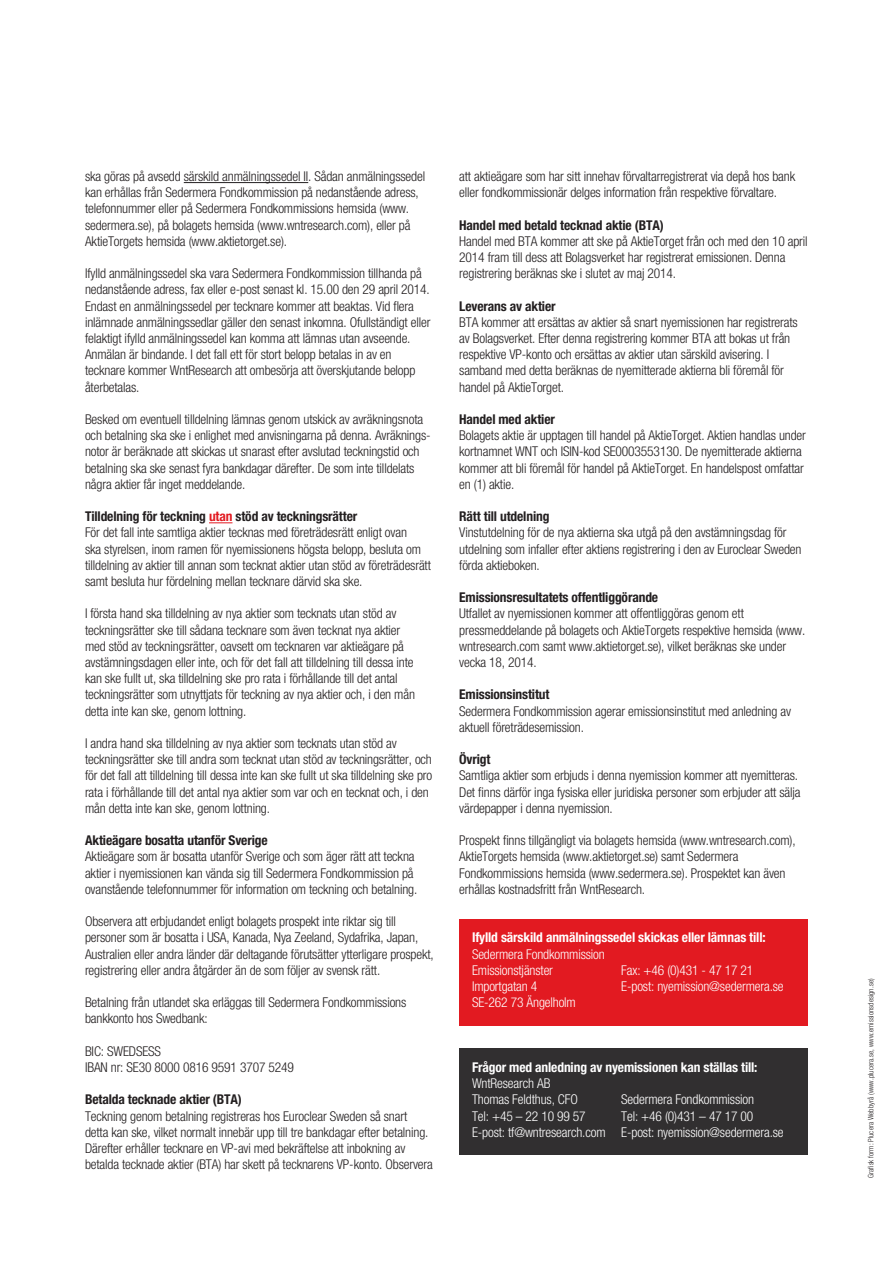
<style>
.page{position:relative;width:893px;height:1263px;background:#fff}
.page>*{position:absolute;margin:0;border:0;box-sizing:border-box;transform-origin:0 0}
.t1{font:300 condensed 13.5px/16.2px "Helvetica Neue";letter-spacing:-.01em;color:#231f20}
.t2{font:300 condensed 13.5px/16.2px "Helvetica Neue";letter-spacing:-.01em;color:#fff}
.t3{font:700 condensed 13.5px "Helvetica Neue";letter-spacing:-.01em;color:#231f20}
.t4{font:700 condensed 13.5px "Helvetica Neue";letter-spacing:-.01em;color:#fff}
.t5{font:300 condensed 7.5px "Helvetica Neue";color:#231f20}
.s1{font-weight:700}
.s2{font-weight:700;color:#e21a21}
</style>
<div class="page">
<div style="left:459px;top:1048px;width:349px;height:106px;background:#312f30"></div>
<div style="left:459px;top:919px;width:349px;height:107px;background:#e21a21"></div>
<hr style="left:184px;top:182px;width:124px;height:1px;background:#231f20">
<svg style="left:209px;top:522px;width:23px;height:1px"></svg>
<p class="t1" style="left:85px;top:168px;width:342px">ska göras på avsedd särskild anmälningssedel II. Sådan anmälningssedel kan erhållas från Sedermera Fondkommission på nedanstående adress, telefonnummer eller på Sedermera Fondkommissions hemsida (www. sedermera.se), på bolagets hemsida (www.wntresearch.com), eller på AktieTorgets hemsida (www.aktietorget.se).</p>
<p class="t1" style="left:85px;top:265px;width:347px">Ifylld anmälningssedel ska vara Sedermera Fondkommission tillhanda på nedanstående adress, fax eller e-post senast kl. 15.00 den 29 april 2014.<br>Endast en anmälningssedel per tecknare kommer att beaktas. Vid flera inlämnade anmälningssedlar gäller den senast inkomna. Ofullständigt eller felaktigt ifylld anmälningssedel kan komma att lämnas utan avseende.<br>Anmälan är bindande. I det fall ett för stort belopp betalas in av en tecknare kommer WntResearch att ombesörja att överskjutande belopp återbetalas.</p>
<p class="t1" style="left:85px;top:411px;width:345px">Besked om eventuell tilldelning lämnas genom utskick av avräkningsnota och betalning ska ske i enlighet med anvisningarna på denna. Avräknings&shy;notor är beräknade att skickas ut snarast efter avslutad teckningstid och betalning ska ske senast fyra bankdagar därefter. De som inte tilldelats några aktier får inget meddelande.</p>
<p class="t1" style="left:85px;top:508px;width:347px"><span class="s1">Tilldelning för teckning</span> <span class="s2">utan</span> <span class="s1">stöd av teckningsrätter<br></span>För det fall inte samtliga aktier tecknas med företrädesrätt enligt ovan<br>ska styrelsen, inom ramen för nyemissionens högsta belopp, besluta om tilldelning av aktier till annan som tecknat aktier utan stöd av företrädesrätt samt besluta hur fördelning mellan tecknare därvid ska ske.</p>
<p class="t1" style="left:85px;top:605px;width:331px">I första hand ska tilldelning av nya aktier som tecknats utan stöd av teckningsrätter ske till sådana tecknare som även tecknat nya aktier med stöd av teckningsrätter, oavsett om tecknaren var aktieägare på avstämningsdagen eller inte, och för det fall att tilldelning till dessa inte kan ske fullt ut, ska tilldelning ske pro rata i förhållande till det antal teckningsrätter som utnyttjats för teckning av nya aktier och, i den mån detta inte kan ske, genom lottning.</p>
<p class="t1" style="left:85px;top:735px;width:349px">I andra hand ska tilldelning av nya aktier som tecknats utan stöd av teckningsrätter ske till andra som tecknat utan stöd av teckningsrätter, och för det fall att tilldelning till dessa inte kan ske fullt ut ska tilldelning ske pro rata i förhållande till det antal nya aktier som var och en tecknat och, i den mån detta inte kan ske, genom lottning.</p>
<p class="t3" style="left:85px;top:832px;width:184px">Aktieägare bosatta utanför Sverige</p>
<p class="t1" style="left:85px;top:848px;width:334px">Aktieägare som är bosatta utanför Sverige och som äger rätt att teckna aktier i nyemissionen kan vända sig till Sedermera Fondkommission på ovanstående telefonnummer för information om teckning och betalning.</p>
<p class="t1" style="left:85px;top:913px;width:350px">Observera att erbjudandet enligt bolagets prospekt inte riktar sig till personer som är bosatta i USA, Kanada, Nya Zeeland, Sydafrika, Japan, Australien eller andra länder där deltagande förutsätter ytterligare prospekt, registrering eller andra åtgärder än de som följer av svensk rätt.</p>
<p class="t1" style="left:85px;top:994px;width:323px">Betalning från utlandet ska erläggas till Sedermera Fondkommissions bankkonto hos Swedbank:</p>
<p class="t1" style="left:85px;top:1043px;width:210px">BIC: SWEDSESS<br>IBAN nr: SE30 8000 0816 9591 3707 5249</p>
<p class="t3" style="left:85px;top:1091px;width:158px">Betalda tecknade aktier (BTA)</p>
<p class="t1" style="left:85px;top:1107px;width:349px">Teckning genom betalning registreras hos Euroclear Sweden så snart detta kan ske, vilket normalt innebär upp till tre bankdagar efter betalning.<br>Därefter erhåller tecknare en VP-avi med bekräftelse att inbokning av betalda tecknade aktier (BTA) har skett på tecknarens VP-konto. Observera</p>
<p class="t1" style="left:459px;top:168px;width:337px">att aktieägare som har sitt innehav förvaltarregistrerat via depå hos bank eller fondkommissionär delges information från respektive förvaltare.</p>
<p class="t3" style="left:459px;top:217px;width:206px">Handel med betald tecknad aktie (BTA)</p>
<p class="t1" style="left:459px;top:233px;width:350px">Handel med BTA kommer att ske på AktieTorget från och med den 10 april<br>2014 fram till dess att Bolagsverket har registrerat emissionen. Denna registrering beräknas ske i slutet av maj 2014.</p>
<p class="t3" style="left:459px;top:298px;width:98px">Leverans av aktier</p>
<p class="t1" style="left:459px;top:314px;width:340px">BTA kommer att ersättas av aktier så snart nyemissionen har registrerats av Bolagsverket. Efter denna registrering kommer BTA att bokas ut från respektive VP-konto och ersättas av aktier utan särskild avisering. I samband med detta beräknas de nyemitterade aktierna bli föremål för handel på AktieTorget.</p>
<p class="t3" style="left:459px;top:411px;width:97px">Handel med aktier</p>
<p class="t1" style="left:459px;top:427px;width:348px">Bolagets aktie är upptagen till handel på AktieTorget. Aktien handlas under kortnamnet WNT och ISIN-kod SE0003553130. De nyemitterade aktierna kommer att bli föremål för handel på AktieTorget. En handelspost omfattar en (1) aktie.</p>
<p class="t3" style="left:459px;top:508px;width:92px">Rätt till utdelning</p>
<p class="t1" style="left:459px;top:524px;width:344px">Vinstutdelning för de nya aktierna ska utgå på den avstämningsdag för utdelning som infaller efter aktiens registrering i den av Euroclear Sweden förda aktieboken.</p>
<p class="t3" style="left:459px;top:589px;width:200px">Emissionsresultatets offentliggörande</p>
<p class="t1" style="left:459px;top:605px;width:348px">Utfallet av nyemissionen kommer att offentliggöras genom ett pressmeddelande på bolagets och AktieTorgets respektive hemsida (www. wntresearch.com samt www.aktietorget.se), vilket beräknas ske under vecka 18, 2014.</p>
<p class="t3" style="left:459px;top:686px;width:92px">Emissionsinstitut</p>
<p class="t1" style="left:459px;top:702px;width:333px">Sedermera Fondkommission agerar emissionsinstitut med anledning av aktuell företrädesemission.</p>
<p class="t3" style="left:459px;top:751px;width:33px">Övrigt</p>
<p class="t1" style="left:459px;top:767px;width:343px">Samtliga aktier som erbjuds i denna nyemission kommer att nyemitteras.<br>Det finns därför inga fysiska eller juridiska personer som erbjuder att sälja värdepapper i denna nyemission.</p>
<p class="t1" style="left:459px;top:832px;width:338px">Prospekt finns tillgängligt via bolagets hemsida (www.wntresearch.com), AktieTorgets hemsida (www.aktietorget.se) samt Sedermera Fondkommissions hemsida (www.sedermera.se). Prospektet kan även erhållas kostnadsfritt från WntResearch.</p>
<p class="t4" style="left:472px;top:929px;width:295px">Ifylld särskild anmälningssedel skickas eller lämnas till:</p>
<p class="t2" style="left:472px;top:945px;width:134px">Sedermera Fondkommission<br>Emissionstjänster</p>
<p class="t2" style="left:621px;top:962px;width:134px">Fax: +46 (0)431 - 47 17 21</p>
<p class="t2" style="left:472px;top:978px;width:67px">Importgatan 4</p>
<p class="t2" style="left:621px;top:978px;width:164px">E-post: nyemission@sedermera.se</p>
<p class="t2" style="left:472px;top:994px;width:105px">SE-262 73 Ängelholm</p>
<p class="t4" style="left:472px;top:1059px;width:287px">Frågor med anledning av nyemissionen kan ställas till:</p>
<p class="t2" style="left:472px;top:1075px;width:107px">WntResearch AB<br>Thomas Feldthus, CFO</p>
<p class="t2" style="left:621px;top:1091px;width:134px">Sedermera Fondkommission</p>
<p class="t2" style="left:472px;top:1107px;width:115px">Tel: +45 – 22 10 99 57</p>
<p class="t2" style="left:472px;top:1107px;width:313px;text-indent:149px">Tel: +46 (0)431 – 47 17 00<br>E-post: tf@wntresearch.com E-post: nyemission@sedermera.se</p>
<p class="t5" style="left:866px;top:1178px;width:201px;rotate:-90deg">Grafisk form: Plucera Webbyrå (www.plucera.se, www.emissionsdesign.se)</p>
</div>
